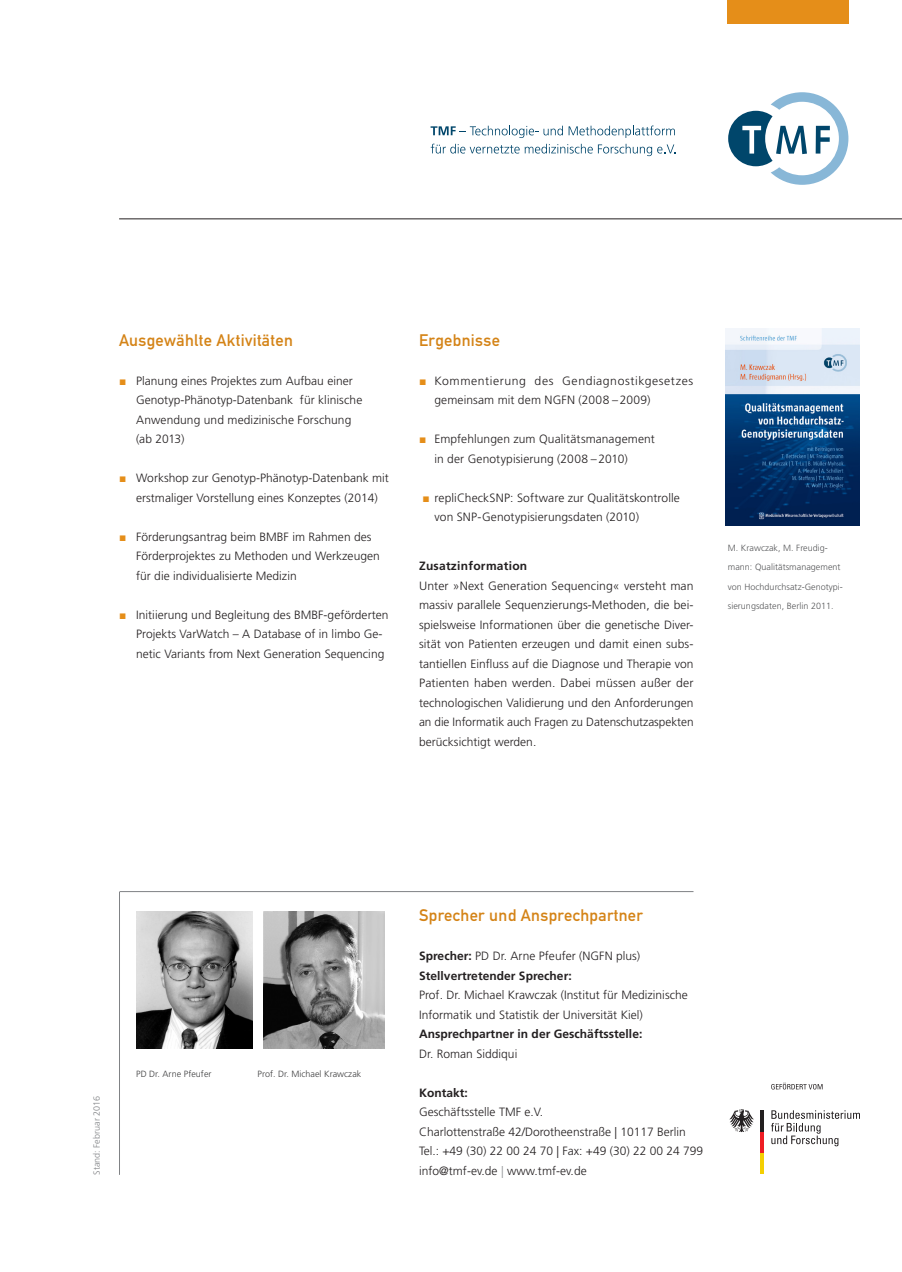
<style>
.page{position:relative;width:902px;height:1272px;background:#fff}
.page>*{position:absolute;margin:0;border:0;box-sizing:border-box;transform-origin:0 0}
.Auszeichnung_11_13{font:16.5px "DIN Mittelschrift Std";letter-spacing:.02em;color:#d48316}
.Fliesstext_8_13_ligh{font:16.5px "DIN Mittelschrift Std";letter-spacing:.02em;color:#d48316}
.Fliesstext_8_13_ligh-2{font:300 12px/19.5px "Frutiger LT Std";letter-spacing:.005em;color:#231f20}
.Fliesstext_8_13_ligh-3{font:300 12px/19.5px "Frutiger LT Std";letter-spacing:.04em;color:#231f20}
.Fliesstext_8_13_ligh-4{font:700 12px "Frutiger LT Std";letter-spacing:.005em;color:#231f20}
.Fliess_bold_9_13{font:700 12px "Frutiger LT Std";color:#231f20}
.BU_light_6___9{font:300 9px/19.5px "Frutiger LT Std";letter-spacing:.005em;color:#57585a}
.BU_light_6___9-2{font:300 9px "Frutiger LT Std";letter-spacing:.005em;color:#3e3e3f}
.BU_light_6___9-3{font:300 9px "Frutiger LT Std";letter-spacing:.005em;color:#808285}
.s1{font-family:"Arial";font-weight:400;color:#e58e19}
.s2{font-weight:700}
.s3{color:#939598}
</style>
<div class="page">
<hr style="left:119px;top:218px;width:782px;height:1px;background:#231f20">
<div style="left:727px;top:0;width:121px;height:24px;background:#e58e19"></div>
<svg style="left:728px;top:92px;width:120px;height:93px"></svg>
<svg style="left:430px;top:125px;width:245px;height:13px"></svg>
<svg style="left:430px;top:144px;width:162px;height:9px"></svg>
<svg style="left:598px;top:144px;width:77px;height:12px"></svg>
<hr style="left:119px;top:891px;width:574px;height:1px;background:#808285">
<svg style="left:771px;top:1110px;width:88px;height:36px"></svg>
<hr style="left:760px;top:1152px;width:3px;height:21px;background:#f4cf02">
<hr style="left:760px;top:1131px;width:3px;height:21px;background:#ee1d23">
<hr style="left:760px;top:1110px;width:3px;height:21px;background:#231f20">
<svg style="left:729px;top:1109px;width:24px;height:23px"></svg>
<svg style="left:771px;top:1082px;width:51px;height:7px"></svg>
<hr style="left:119px;top:892px;width:1px;height:282px;background:#808285">
<img style="left:136px;top:911px;width:117px;height:137px">
<img style="left:264px;top:911px;width:121px;height:137px">
<img style="left:725px;top:328px;width:134px;height:197px">
<p class="Auszeichnung_11_13" style="left:119px;top:330px;width:175px">Ausgewählte Aktivitäten</p>
<p class="Fliesstext_8_13_ligh-2" style="left:136px;top:371px;width:228px;text-indent:-17px"><span class="s1">■</span> Planung eines Projektes zum Aufbau einer Genotyp-Phänotyp-Datenbank für klinische Anwendung und medizinische Forschung (ab 2013)</p>
<p class="Fliesstext_8_13_ligh-2" style="left:119px;top:468px;width:271px;text-align:center"><span class="s1">■</span> Workshop zur Genotyp-Phänotyp-Datenbank mit erstmaliger Vorstellung eines Konzeptes (2014)</p>
<p class="Fliesstext_8_13_ligh-2" style="left:136px;top:527px;width:245px;text-indent:-17px"><span class="s1">■</span> Förderungsantrag beim BMBF im Rahmen des<br>Förderprojektes zu Methoden und Werkzeugen für die individualisierte Medizin</p>
<p class="Fliesstext_8_13_ligh-2" style="left:136px;top:605px;width:254px;text-indent:-17px"><span class="s1">■</span> Initiierung und Begleitung des BMBF-geförderten<br>Projekts VarWatch – A Database of in limbo Ge&shy;netic Variants from Next Generation Sequencing</p>
<p class="Fliesstext_8_13_ligh" style="left:419px;top:330px;width:82px">Ergebnisse</p>
<p class="Fliesstext_8_13_ligh-3" style="left:434px;top:371px;width:260px;text-indent:-15px"><span class="s1">■</span> Kommentierung des Gendiagnostikgesetzes gemeinsam mit dem NGFN (2008 – 2009)</p>
<p class="Fliesstext_8_13_ligh-2" style="left:419px;top:429px;width:237px"><span class="s1">■</span> Empfehlungen zum Qualitätsmanagement</p>
<p class="Fliesstext_8_13_ligh-2" style="left:434px;top:449px;width:195px">in der Genotypisierung (2008 – 2010)</p>
<p class="Fliesstext_8_13_ligh-2" style="left:434px;top:488px;width:247px;text-indent:-12px"><span class="s1">■</span> repliCheckSNP: Software zur Qualitätskontrolle von SNP-Genotypisierungsdaten (2010)</p>
<p class="Fliesstext_8_13_ligh-4" style="left:419px;top:559px;width:110px">Zusatzinformation</p>
<p class="Fliesstext_8_13_ligh-2" style="left:419px;top:576px;width:276px;text-align:justify">Unter »Next Generation Sequencing« versteht man massiv parallele Sequenzierungs-Methoden, die bei&shy;spielsweise Informationen über die genetische Diver&shy;sität von Patienten erzeugen und damit einen subs&shy;tantiellen Einfluss auf die Diagnose und Therapie von Patienten haben werden. Dabei müssen außer der technologischen Validierung und den Anforderungen an die Informatik auch Fragen zu Datenschutzaspekten berücksichtigt werden.</p>
<p class="BU_light_6___9" style="left:727px;top:538px;width:117px">M. Krawczak, M. Freudig&shy;mann: Qualitätsmanagement von Hochdurchsatz-Genotypi&shy;sierungsdaten, Berlin 2011.</p>
<p class="BU_light_6___9-3" style="left:92px;top:1174px;width:81px;rotate:-90deg">Stand: Februar 2016</p>
<p class="BU_light_6___9-2" style="left:136px;top:1069px;width:77px">PD Dr. Arne Pfeufer</p>
<p class="BU_light_6___9-2" style="left:257px;top:1069px;width:105px">Prof. Dr. Michael Krawczak</p>
<p class="Auszeichnung_11_13" style="left:419px;top:905px;width:225px">Sprecher und Ansprechpartner</p>
<p class="Fliesstext_8_13_ligh-2" style="left:419px;top:946px;width:223px"><span class="s2">Sprecher:</span> PD Dr. Arne Pfeufer (NGFN plus)</p>
<p class="Fliesstext_8_13_ligh-2" style="left:419px;top:966px;width:270px"><span class="s2">Stellvertretender Sprecher:<br></span>Prof. Dr. Michael Krawczak (Institut für Medizinische<br>Informatik und Statistik der Universität Kiel)</p>
<p class="Fliesstext_8_13_ligh-4" style="left:419px;top:1027px;width:225px">Ansprechpartner in der Geschäftsstelle:</p>
<p class="Fliesstext_8_13_ligh-2" style="left:419px;top:1044px;width:100px">Dr. Roman Siddiqui</p>
<p class="Fliess_bold_9_13" style="left:419px;top:1085px;width:50px">Kontakt:</p>
<p class="Fliesstext_8_13_ligh-2" style="left:419px;top:1102px;width:125px">Geschäftsstelle TMF e.V.</p>
<p class="Fliesstext_8_13_ligh-2" style="left:419px;top:1122px;width:268px">Charlottenstraße 42/Dorotheenstraße | 10117 Berlin</p>
<p class="Fliesstext_8_13_ligh-2" style="left:419px;top:1141px;width:285px">Tel.: +49 (30) 22 00 24 70 | Fax: +49 (30) 22 00 24 799</p>
<p class="Fliesstext_8_13_ligh-2" style="left:419px;top:1161px;width:169px">info@tmf-ev.de <span class="s3">|</span> www.tmf-ev.de</p>
</div>
